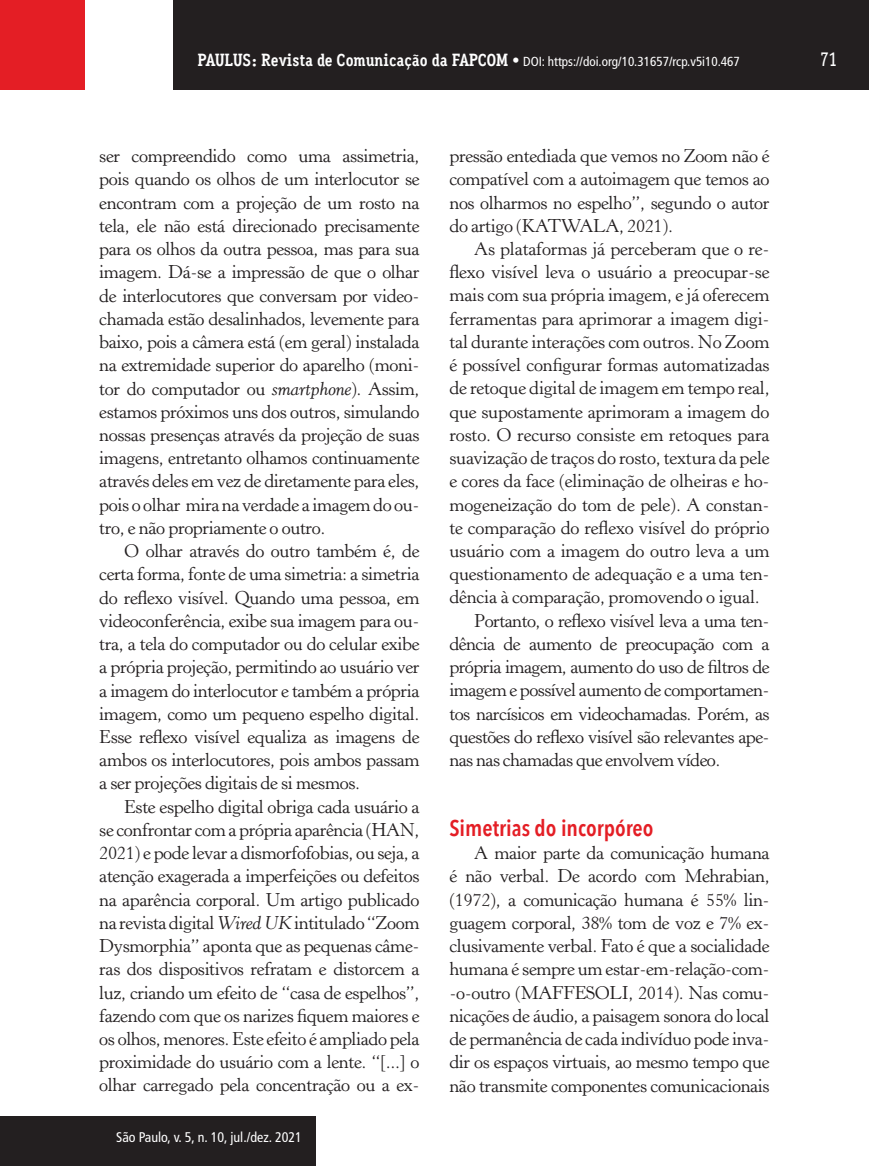
<style>
.page{position:relative;width:869px;height:1166px;background:#fff}
.page>*{position:absolute;margin:0;border:0;box-sizing:border-box;transform-origin:0 0}
.t1{font:600 22.75px "Avenir Next Condensed";color:#e41e25}
.t2{font:500 19.25px "Aaux Office";color:#fff}
.t3{font:18.38px/23.3px "Horley Old Style";letter-spacing:-.01em;color:#231f20;text-align:justify}
.t4{font:18.38px "Horley Old Style";letter-spacing:-.03em;color:#231f20}
.t5{font:condensed 14px "Frutiger LT Std";color:#fff}
.t6{font:condensed 13.12px "Frutiger LT Std";color:#fff}
.s1{font-family:"Aaux Office";font-weight:700;font-stretch:normal;font-size:17.5px}
.s2{font-family:"Aaux Office";font-weight:500;font-stretch:normal;font-size:17.5px}
.s3{font-style:italic}
</style>
<div class="page">
<div style="left:173px;top:0;width:695px;height:89px;background:#231f20"></div>
<div style="left:0;top:0;width:85px;height:90px;background:#e41e25"></div>
<div style="left:1px;top:1116px;width:314px;height:50px;background:#231f20"></div>
<p class="t6" style="left:197px;top:53px;width:543px"><span class="s1">PAULUS: Revista de Comunicação da FAPCOM</span> <span class="s2">•</span> DOI: https://doi.org/10.31657/rcp.v5i10.467</p>
<p class="t2" style="left:820px;top:48px;width:18px">71</p>
<p class="t3" style="left:99px;top:145px;width:322px">ser compreendido como uma assimetria, pois quando os olhos de um interlocutor se encontram com a projeção de um rosto na tela, ele não está direcionado precisamente para os olhos da outra pessoa, mas para sua imagem. Dá-se a impressão de que o olhar de interlocutores que conversam por video&shy;chamada estão desalinhados, levemente para baixo, pois a câmera está (em geral) instalada na extremidade superior do aparelho (moni&shy;tor do computador ou <span class="s3">smartphone</span>). Assim, estamos próximos uns dos outros, simulando nossas presenças através da projeção de suas imagens, entretanto olhamos continuamente através deles em vez de diretamente para eles, pois o olhar mira na verdade a imagem do ou&shy;tro, e não propriamente o outro.</p>
<p class="t3" style="left:99px;top:540px;width:321px;text-indent:25px">O olhar através do outro também é, de certa forma, fonte de uma simetria: a simetria do reflexo visível. Quando uma pessoa, em videoconferência, exibe sua imagem para ou&shy;tra, a tela do computador ou do celular exibe a própria projeção, permitindo ao usuário ver a imagem do interlocutor e também a própria imagem, como um pequeno espelho digital.<br>Esse reflexo visível equaliza as imagens de ambos os interlocutores, pois ambos passam a ser projeções digitais de si mesmos.</p>
<p class="t3" style="left:99px;top:795px;width:321px;text-indent:25px">Este espelho digital obriga cada usuário a se confrontar com a própria aparência (HAN, 2021) e pode levar a dismorfofobias, ou seja, a atenção exagerada a imperfeições ou defeitos na aparência corporal. Um artigo publicado na revista digital <span class="s3">Wired UK</span> intitulado “Zoom Dysmorphia” aponta que as pequenas câme&shy;ras dos dispositivos refratam e distorcem a luz, criando um efeito de “casa de espelhos”, fazendo com que os narizes fiquem maiores e os olhos, menores. Este efeito é ampliado pela proximidade do usuário com a lente. “[...] o olhar carregado pela concentração ou a ex-</p>
<p class="t5" style="left:116px;top:1129px;width:187px">São Paulo, v. 5, n. 10, jul./dez. 2021</p>
<p class="t3" style="left:449px;top:145px;width:321px">pressão entediada que vemos no Zoom não é compatível com a autoimagem que temos ao nos olharmos no espelho”, segundo o autor do artigo (KATWALA, 2021).</p>
<p class="t3" style="left:474px;top:238px;width:297px">As plataformas já perceberam que o re-</p>
<p class="t3" style="left:449px;top:261px;width:321px">flexo visível leva o usuário a preocupar-se</p>
<p class="t3" style="left:449px;top:284px;width:321px">mais com sua própria imagem, e já oferecem</p>
<p class="t3" style="left:449px;top:307px;width:321px">ferramentas para aprimorar a imagem digi-</p>
<p class="t3" style="left:449px;top:330px;width:321px">tal durante interações com outros. No Zoom</p>
<p class="t3" style="left:449px;top:354px;width:321px">é possível configurar formas automatizadas</p>
<p class="t3" style="left:449px;top:377px;width:321px">de retoque digital de imagem em tempo real,</p>
<p class="t3" style="left:449px;top:400px;width:321px">que supostamente aprimoram a imagem do</p>
<p class="t3" style="left:449px;top:423px;width:321px">rosto. O recurso consiste em retoques para</p>
<p class="t3" style="left:449px;top:447px;width:321px">suavização de traços do rosto, textura da pele</p>
<p class="t3" style="left:449px;top:470px;width:322px">e cores da face (eliminação de olheiras e ho-</p>
<p class="t3" style="left:449px;top:493px;width:322px">mogeneização do tom de pele). A constan-</p>
<p class="t3" style="left:449px;top:516px;width:321px">te comparação do reflexo visível do próprio</p>
<p class="t3" style="left:449px;top:539px;width:321px">usuário com a imagem do outro leva a um</p>
<p class="t3" style="left:449px;top:563px;width:321px">questionamento de adequação e a uma ten-</p>
<p class="t3" style="left:449px;top:586px;width:312px">dência à comparação, promovendo o igual.</p>
<p class="t4" style="left:474px;top:610px;width:297px">Portanto, o reflexo visível leva a uma ten-</p>
<p class="t4" style="left:449px;top:633px;width:321px">dência de aumento de preocupação com a</p>
<p class="t4" style="left:449px;top:656px;width:321px">própria imagem, aumento do uso de filtros de</p>
<p class="t4" style="left:449px;top:679px;width:321px">imagem e possível aumento de comportamen-</p>
<p class="t4" style="left:449px;top:703px;width:321px">tos narcísicos em videochamadas. Porém, as</p>
<p class="t4" style="left:449px;top:726px;width:321px">questões do reflexo visível são relevantes ape-</p>
<p class="t4" style="left:449px;top:749px;width:272px">nas nas chamadas que envolvem vídeo.</p>
<p class="t1" style="left:449px;top:814px;width:205px">Simetrias do incorpóreo</p>
<p class="t3" style="left:449px;top:842px;width:322px;text-indent:25px">A maior parte da comunicação humana é não verbal. De acordo com Mehrabian, (1972), a comunicação humana é 55% lin&shy;guagem corporal, 38% tom de voz e 7% ex&shy;clusivamente verbal. Fato é que a socialidade humana é sempre um estar-em-relação-com--o-outro (MAFFESOLI, 2014). Nas comu&shy;nicações de áudio, a paisagem sonora do local de permanência de cada indivíduo pode inva&shy;dir os espaços virtuais, ao mesmo tempo que não transmite componentes comunicacionais</p>
</div>
